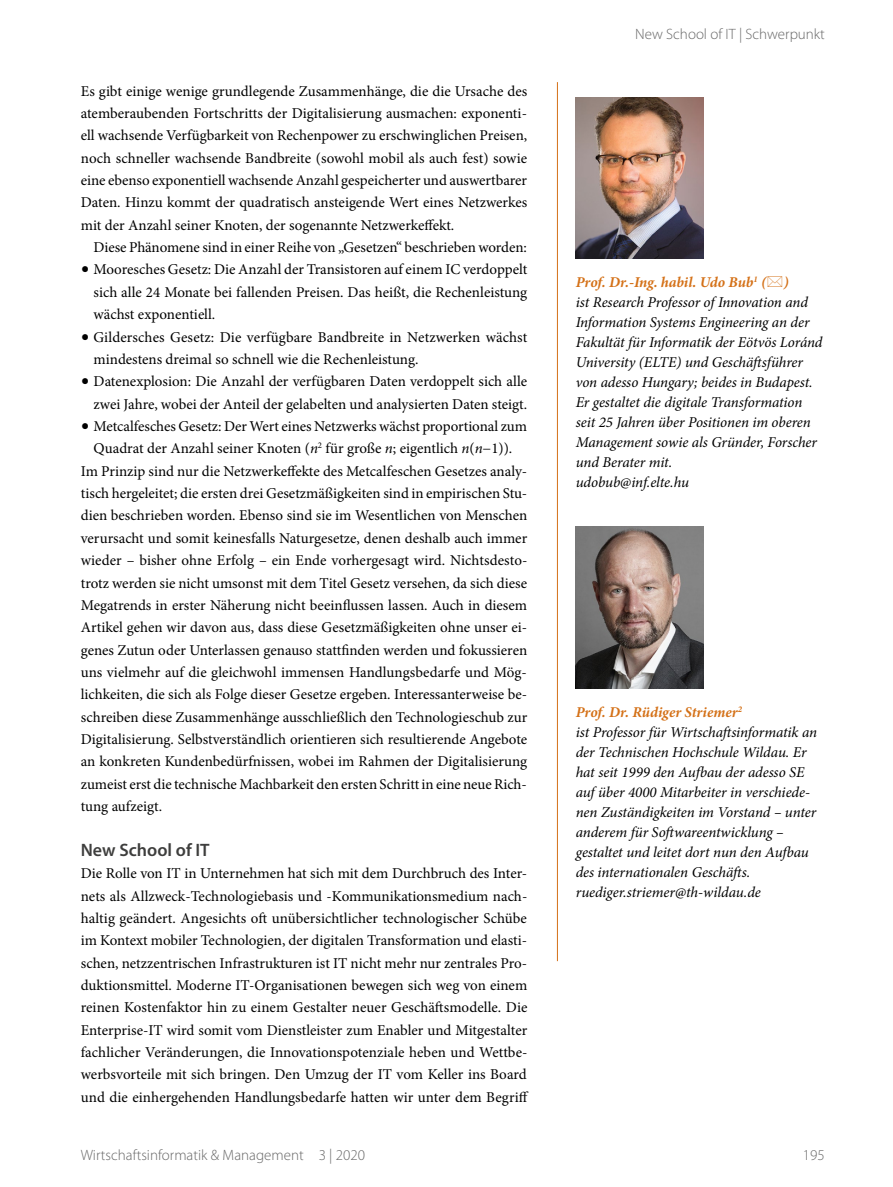
<style>
.page{position:relative;width:893px;height:1187px;background:#fff}
.page>*{position:absolute;margin:0;border:0;box-sizing:border-box;transform-origin:0 0}
.t1{font:600 18px "Myriad Pro";color:#3e3e3d}
.t2{font:15px/22.4px "Minion Pro";color:#000;text-align:justify}
.t3{font:italic 15px/20px "Minion Pro";letter-spacing:-.01em;color:#000}
.t4{font:300 15px "Myriad Pro";color:#676767}
.s1{font-size:22.5px}
.s2{font-style:italic}
.s3{font-weight:700;color:#d47118}
</style>
<div class="page">
<hr style="left:557px;top:82px;width:1px;height:879px;background:#d47118">
<img style="left:576px;top:97px;width:127px;height:162px">
<img style="left:576px;top:527px;width:127px;height:161px">
<p class="t2" style="left:81px;top:80px;width:448px">Es gibt einige wenige grundlegende Zusammenhänge, die die Ursache des atemberaubenden Fortschritts der Digitalisierung ausmachen: exponenti&shy;ell wachsende Verfügbarkeit von Rechenpower zu erschwinglichen Preisen, noch schneller wachsende Bandbreite (sowohl mobil als auch fest) sowie eine ebenso exponentiell wachsende Anzahl gespeicherter und auswertbarer Daten. Hinzu kommt der quadratisch ansteigende Wert eines Netzwerkes mit der Anzahl seiner Knoten, der sogenannte Netzwerkeffekt.</p>
<p class="t2" style="left:94px;top:236px;width:435px">Diese Phänomene sind in einer Reihe von „Gesetzen“ beschrieben worden:</p>
<p class="t2" style="left:94px;top:258px;width:435px;text-indent:-13px"><span class="s1">•</span> Mooresches Gesetz: Die Anzahl der Transistoren auf einem IC verdoppelt sich alle 24 Monate bei fallenden Preisen. Das heißt, die Rechenleistung wächst exponentiell.</p>
<p class="t2" style="left:94px;top:325px;width:435px;text-indent:-13px"><span class="s1">•</span> Gildersches Gesetz: Die verfügbare Bandbreite in Netzwerken wächst mindestens dreimal so schnell wie die Rechenleistung.</p>
<p class="t2" style="left:81px;top:370px;width:448px;text-align:right"><span class="s1">•</span> Datenexplosion: Die Anzahl der verfügbaren Daten verdoppelt sich alle zwei Jahre, wobei der Anteil der gelabelten und analysierten Daten steigt.</p>
<p class="t2" style="left:81px;top:415px;width:448px"><span class="s1">•</span> Metcalfesches Gesetz: Der Wert eines Netzwerks wächst proportional zum</p>
<p class="t2" style="left:94px;top:437px;width:420px">Quadrat der Anzahl seiner Knoten (<span class="s2">n</span><sup>2</sup> für große <span class="s2">n</span>; eigentlich <span class="s2">n</span>(<span class="s2">n</span>−1)).</p>
<p class="t2" style="left:81px;top:460px;width:448px">Im Prinzip sind nur die Netzwerkeffekte des Metcalfeschen Gesetzes analy-</p>
<p class="t2" style="left:81px;top:482px;width:448px">tisch hergeleitet; die ersten drei Gesetzmäßigkeiten sind in empirischen Stu-</p>
<p class="t2" style="left:81px;top:504px;width:448px">dien beschrieben worden. Ebenso sind sie im Wesentlichen von Menschen</p>
<p class="t2" style="left:81px;top:527px;width:448px">verursacht und somit keinesfalls Naturgesetze, denen deshalb auch immer</p>
<p class="t2" style="left:81px;top:549px;width:448px">wieder – bisher ohne Erfolg – ein Ende vorhergesagt wird. Nichtsdesto-</p>
<p class="t2" style="left:81px;top:571px;width:448px">trotz werden sie nicht umsonst mit dem Titel Gesetz versehen, da sich diese</p>
<p class="t2" style="left:81px;top:594px;width:448px">Megatrends in erster Näherung nicht beeinflussen lassen. Auch in diesem</p>
<p class="t2" style="left:81px;top:616px;width:448px">Artikel gehen wir davon aus, dass diese Gesetzmäßigkeiten ohne unser ei-</p>
<p class="t2" style="left:81px;top:638px;width:448px">genes Zutun oder Unterlassen genauso stattfinden werden und fokussieren</p>
<p class="t2" style="left:81px;top:661px;width:448px">uns vielmehr auf die gleichwohl immensen Handlungsbedarfe und Mög-</p>
<p class="t2" style="left:81px;top:683px;width:448px">lichkeiten, die sich als Folge dieser Gesetze ergeben. Interessanterweise be-</p>
<p class="t2" style="left:81px;top:705px;width:448px">schreiben diese Zusammenhänge ausschließlich den Technologieschub zur</p>
<p class="t2" style="left:81px;top:728px;width:448px">Digitalisierung. Selbstverständlich orientieren sich resultierende Angebote</p>
<p class="t2" style="left:81px;top:750px;width:448px">an konkreten Kundenbedürfnissen, wobei im Rahmen der Digitalisierung</p>
<p class="t2" style="left:81px;top:772px;width:448px">zumeist erst die technische Machbarkeit den ersten Schritt in eine neue Rich-</p>
<p class="t2" style="left:81px;top:795px;width:83px">tung aufzeigt.</p>
<p class="t1" style="left:81px;top:838px;width:130px">New School of IT</p>
<p class="t2" style="left:81px;top:862px;width:449px">Die Rolle von IT in Unternehmen hat sich mit dem Durchbruch des Inter&shy;nets als Allzweck-Technologiebasis und -Kommunikationsmedium nach&shy;haltig geändert. Angesichts oft unübersichtlicher technologischer Schübe im Kontext mobiler Technologien, der digitalen Transformation und elasti&shy;schen, netzzentrischen Infrastrukturen ist IT nicht mehr nur zentrales Pro&shy;duktionsmittel. Moderne IT-Organisationen bewegen sich weg von einem reinen Kostenfaktor hin zu einem Gestalter neuer Geschäftsmodelle. Die Enterprise-IT wird somit vom Dienstleister zum Enabler und Mitgestalter fachlicher Veränderungen, die Innovationspotenziale heben und Wettbe&shy;werbsvorteile mit sich bringen. Den Umzug der IT vom Keller ins Board und die einhergehenden Handlungsbedarfe hatten wir unter dem Begriff</p>
<p class="t4" style="left:635px;top:25px;width:191px">New School of IT | Schwerpunkt</p>
<p class="t3" style="left:576px;top:272px;width:248px"><span class="s3">Prof. Dr.-Ing. habil. Udo Bub</span><sup>1</sup> <span class="s3">( )<br></span>ist Research Professor of Innovation and Information Systems Engineering an der Fakultät für Informatik der Eötvös Loránd University (ELTE) und Geschäftsführer von adesso Hungary; beides in Budapest.<br>Er gestaltet die digitale Transformation seit 25 Jahren über Positionen im oberen Management sowie als Gründer, Forscher und Berater mit.<br>udobub@inf.elte.hu</p>
<p class="t3" style="left:576px;top:702px;width:243px"><span class="s3">Prof. Dr. Rüdiger Striemer</span><sup>2<br></sup>ist Professor für Wirtschaftsinformatik an der Technischen Hochschule Wildau. Er hat seit 1999 den Aufbau der adesso SE auf über 4000 Mitarbeiter in verschiede&shy;nen Zuständigkeiten im Vorstand – unter anderem für Softwareentwicklung – gestaltet und leitet dort nun den Aufbau des internationalen Geschäfts. ruediger.striemer@th-wildau.de</p>
<p class="t4" style="left:81px;top:1145px;width:286px">Wirtschaftsinformatik &amp; Management 3 | 2020</p>
<p class="t4" style="left:803px;top:1145px;width:23px">195</p>
</div>
